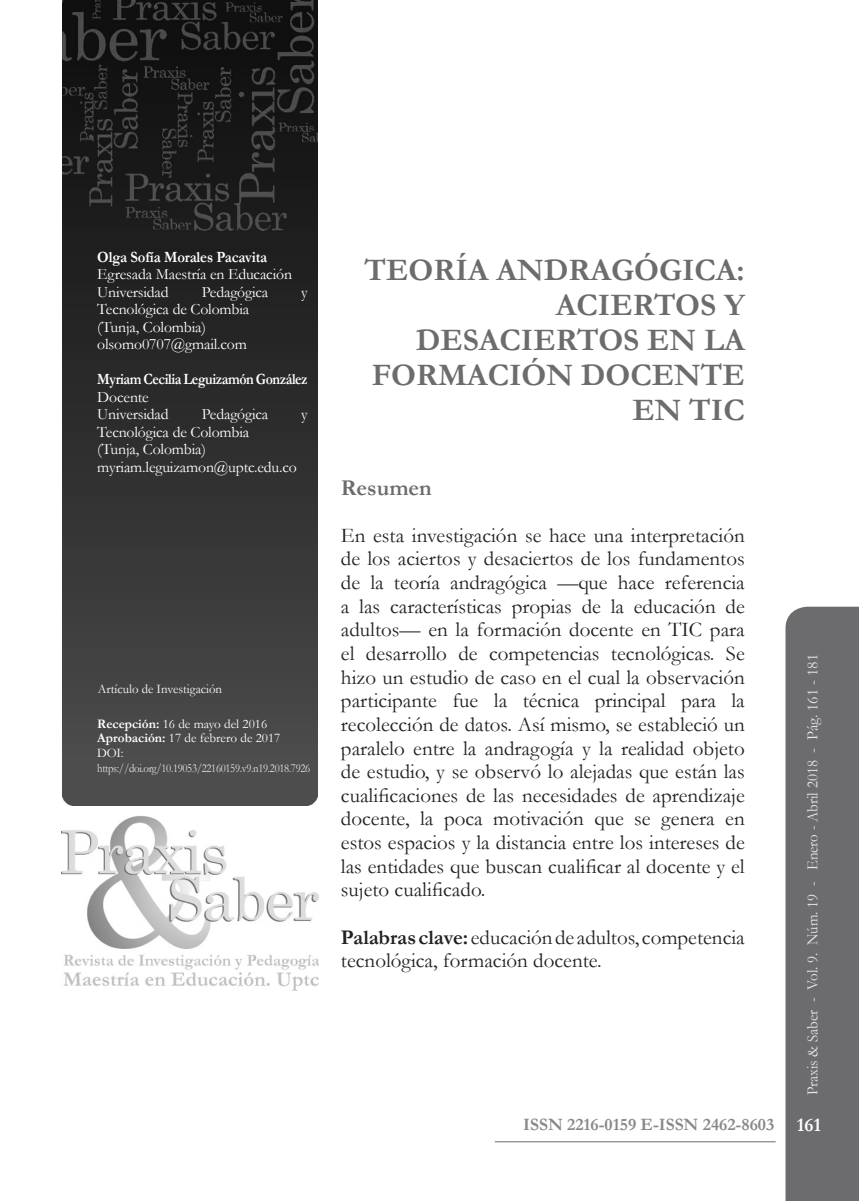
<style>
.page{position:relative;width:859px;height:1201px;background:#fff}
.page>*{position:absolute;margin:0;border:0;box-sizing:border-box;transform-origin:0 0}
.t1{font:700 31.5px/35px "Garamond";color:#6c6c6e;text-align:right}
.t2{font:700 22.75px "Garamond";color:#6c6c6e}
.t3{font:21px/23.6px "Garamond";color:#231f20;text-align:justify}
.t4{font:700 19.25px "Garamond";color:#fff}
.t5{font:700 17.5px "Garamond";color:#888}
.t6{font:15.75px/17.5px "Garamond";letter-spacing:-.01em;color:#fff}
.t7{font:15.75px "Garamond";color:#e6e7e9;scale:.95 1}
.t8{font:700 15.75px "Garamond";letter-spacing:-.03em;color:#fff;scale:.88 1}
.t9{font:700 15.75px "Garamond";letter-spacing:-.01em;color:#fff;scale:.93 1}
.t10{font:13.12px/14px "Garamond";color:#fff}
.t11{font:12.25px "Garamond";letter-spacing:-.03em;color:#e3e3e3;scale:.88 1}
.s1{font-weight:700}
.s2{font-weight:700;color:#212121}
.s3{color:#212121}
</style>
<div class="page">
<div style="left:785px;top:606px;width:73px;height:594px;background:#6c6c6e"></div>
<hr style="left:494px;top:1141px;width:281px;height:1px;background:#6c6c6e">
<img style="left:62px;top:0;width:255px;height:805px">
<img style="left:62px;top:816px;width:256px;height:174px">
<p class="t9" style="left:97px;top:246px;width:184px">Olga Sofía Morales Pacavita</p>
<p class="t6" style="left:97px;top:265px;width:196px">Egresada Maestría en Educación<br>Universidad</p>
<p class="t6" style="left:202px;top:282px;width:68px">Pedagógica</p>
<p class="t6" style="left:301px;top:282px;width:8px">y</p>
<p class="t6" style="left:97px;top:300px;width:153px">Tecnológica de Colombia (Tunja, Colombia) olsomo0707@gmail.com</p>
<p class="t8" style="left:97px;top:368px;width:241px">Myriam Cecilia Leguizamón González</p>
<p class="t6" style="left:97px;top:387px;width:73px">Docente<br>Universidad</p>
<p class="t6" style="left:202px;top:405px;width:68px">Pedagógica</p>
<p class="t6" style="left:301px;top:405px;width:8px">y</p>
<p class="t6" style="left:97px;top:422px;width:201px">Tecnológica de Colombia<br>(Tunja, Colombia) myriam.leguizamon@uptc.edu.co</p>
<p class="t10" style="left:98px;top:682px;width:126px">Artículo de Investigación</p>
<p class="t10" style="left:97px;top:716px;width:184px"><span class="s1">Recepción:</span> 16 de mayo del 2016<br><span class="s1">Aprobación:</span> 17 de febrero de 2017</p>
<p class="t10" style="left:97px;top:746px;width:28px">DOI:</p>
<p class="t11" style="left:97px;top:760px;width:243px">https://doi.org/10.19053/22160159.v9.n19.2018.7926</p>
<h1 class="t1" style="left:364px;top:252px;width:382px">TEORÍA ANDRAGÓGICA:<br>ACIERTOS Y<br>DESACIERTOS EN LA<br>FORMACIÓN DOCENTE<br>EN TIC</h1>
<p class="t2" style="left:341px;top:472px;width:92px">Resumen</p>
<p class="t3" style="left:341px;top:523px;width:405px">En esta investigación se hace una interpretación de los aciertos y desaciertos de los fundamentos de la teoría andragógica —que hace referencia a las características propias de la educación de adultos— en la formación docente en TIC para el desarrollo de competencias tecnológicas. Se hizo un estudio de caso en el cual la observación participante fue la técnica principal para la recolección de datos. Así mismo, se estableció un paralelo entre la andragogía y la realidad objeto de estudio, y se observó lo alejadas que están las cualificaciones de las necesidades de aprendizaje docente, la poca motivación que se genera en estos espacios y la distancia entre los intereses de las entidades que buscan cualificar al docente y el sujeto cualificado.</p>
<p class="t3" style="left:341px;top:924px;width:405px"><span class="s2">Palabras clave:</span> <span class="s3">educación de adultos,</span> competencia tecnológica, formación docente.</p>
<p class="t5" style="left:523px;top:1112px;width:252px">ISSN 2216-0159 E-ISSN 2462-8603</p>
<p class="t7" style="left:801px;top:1095px;width:466px;rotate:-90deg">Praxis &amp; Saber - Vol. 9. Núm. 19 - Enero - Abril 2018 - Pág. 161 - 181</p>
<p class="t4" style="left:796px;top:1112px;width:26px">161</p>
</div>
